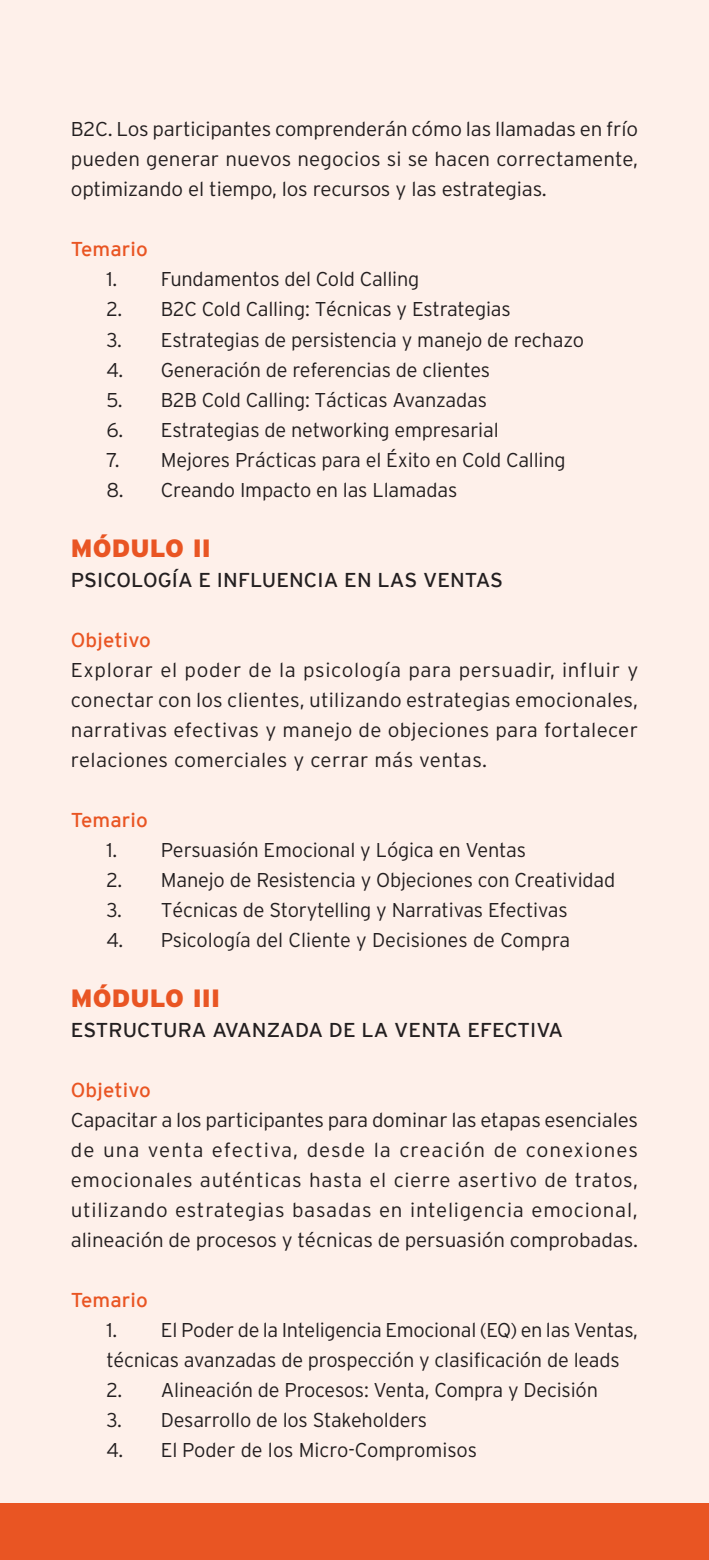
<style>
.page{position:relative;width:709px;height:1560px;background:#fff}
.page>*{position:absolute;margin:0;border:0;box-sizing:border-box;transform-origin:0 0}
.t1{font:900 25px "Interstate";letter-spacing:.005em;color:#e95523}
.t2{font:300 20px/30px "Interstate";letter-spacing:-.01em;color:#231f20;text-align:justify}
.t3{font:20px "Interstate";letter-spacing:.005em;color:#231f20}
.t4{font:20px "Interstate";letter-spacing:.005em;color:#e95523}
</style>
<div class="page">
<div style="left:0;top:0;width:709px;height:1559px;background:#fef0ea"></div>
<div style="left:0;top:1502px;width:709px;height:57px;background:#e95523"></div>
<p class="t2" style="left:71px;top:114px;width:569px">B2C. Los participantes comprenderán cómo las llamadas en frío pueden generar nuevos negocios si se hacen correctamente, optimizando el tiempo, los recursos y las estrategias.</p>
<p class="t4" style="left:71px;top:238px;width:78px">Temario</p>
<p class="t2" style="left:106px;top:264px;width:314px">1. Fundamentos del Cold Calling</p>
<p class="t2" style="left:106px;top:294px;width:406px">2. B2C Cold Calling: Técnicas y Estrategias</p>
<p class="t2" style="left:106px;top:324px;width:479px">3. Estrategias de persistencia y manejo de rechazo</p>
<p class="t2" style="left:106px;top:354px;width:385px">4. Generación de referencias de clientes</p>
<p class="t2" style="left:106px;top:384px;width:382px">5. B2B Cold Calling: Tácticas Avanzadas</p>
<p class="t2" style="left:106px;top:414px;width:394px">6. Estrategias de networking empresarial</p>
<p class="t2" style="left:106px;top:444px;width:461px">7. Mejores Prácticas para el Éxito en Cold Calling</p>
<p class="t2" style="left:106px;top:474px;width:352px">8. Creando Impacto en las Llamadas</p>
<p class="t1" style="left:71px;top:533px;width:141px">MÓDULO II</p>
<p class="t3" style="left:71px;top:568px;width:434px">PSICOLOGÍA E INFLUENCIA EN LAS VENTAS</p>
<p class="t4" style="left:71px;top:628px;width:82px">Objetivo</p>
<p class="t2" style="left:71px;top:654px;width:569px">Explorar el poder de la psicología para persuadir, influir y conectar con los clientes, utilizando estrategias emocionales, narrativas efectivas y manejo de objeciones para fortalecer relaciones comerciales y cerrar más ventas.</p>
<p class="t4" style="left:71px;top:808px;width:78px">Temario</p>
<p class="t2" style="left:106px;top:834px;width:421px">1. Persuasión Emocional y Lógica en Ventas</p>
<p class="t2" style="left:106px;top:864px;width:510px">2. Manejo de Resistencia y Objeciones con Creatividad</p>
<p class="t2" style="left:106px;top:894px;width:463px">3. Técnicas de Storytelling y Narrativas Efectivas</p>
<p class="t2" style="left:106px;top:924px;width:465px">4. Psicología del Cliente y Decisiones de Compra</p>
<p class="t1" style="left:71px;top:983px;width:151px">MÓDULO III</p>
<p class="t3" style="left:71px;top:1018px;width:494px">ESTRUCTURA AVANZADA DE LA VENTA EFECTIVA</p>
<p class="t4" style="left:71px;top:1078px;width:82px">Objetivo</p>
<p class="t2" style="left:71px;top:1104px;width:568px">Capacitar a los participantes para dominar las etapas esenciales de una venta efectiva, desde la creación de conexiones emocionales auténticas hasta el cierre asertivo de tratos, utilizando estrategias basadas en inteligencia emocional, alineación de procesos y técnicas de persuasión comprobadas.</p>
<p class="t4" style="left:71px;top:1288px;width:78px">Temario</p>
<p class="t2" style="left:106px;top:1314px;width:533px">1. El Poder de la Inteligencia Emocional (EQ) en las Ventas, técnicas avanzadas de prospección y clasificación de leads</p>
<p class="t2" style="left:106px;top:1374px;width:493px">2. Alineación de Procesos: Venta, Compra y Decisión</p>
<p class="t2" style="left:106px;top:1404px;width:322px">3. Desarrollo de los Stakeholders</p>
<p class="t2" style="left:106px;top:1434px;width:372px">4. El Poder de los Micro-Compromisos</p>
</div>
